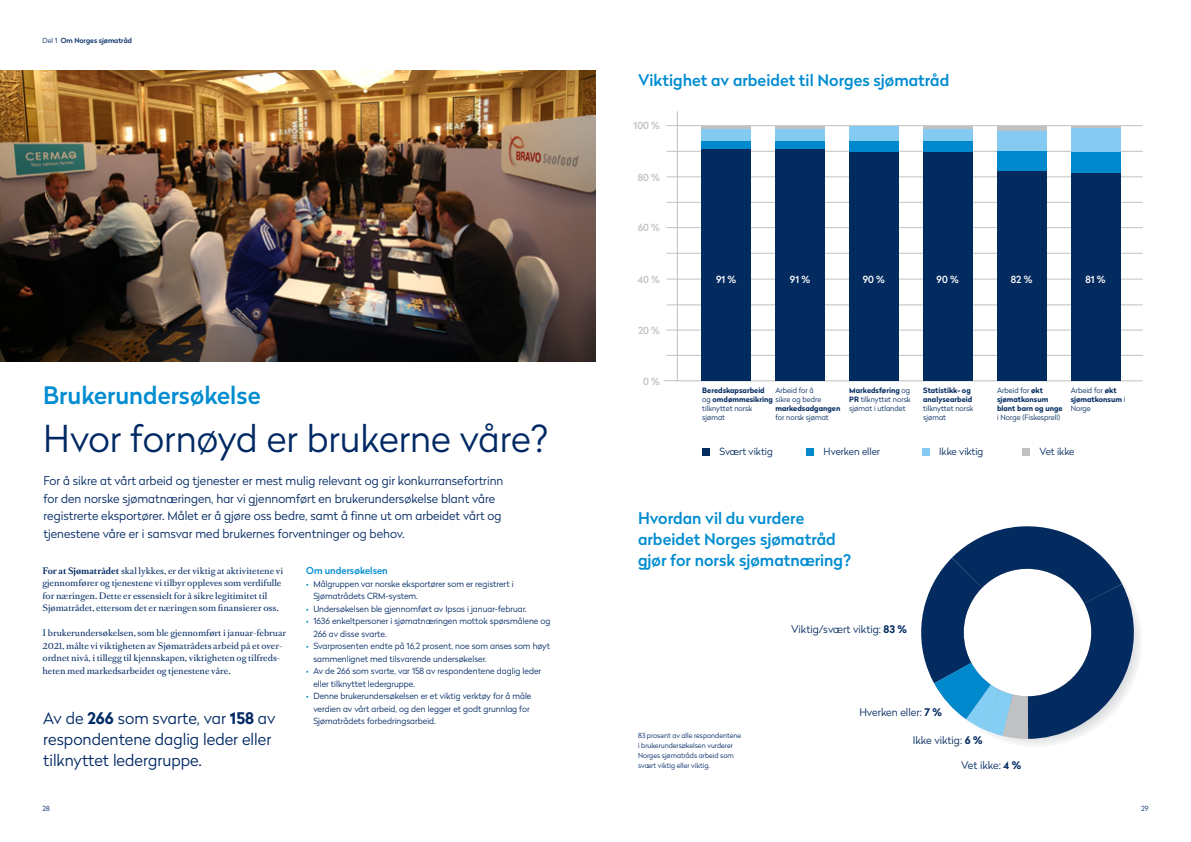
<style>
.page{position:relative;width:1191px;height:842px;background:#fff}
.page>*{position:absolute;margin:0;border:0;box-sizing:border-box;transform-origin:0 0}
.Heading_stor__light{font:300 37px "Radikal";color:#002964}
.Startheading{font:500 24px "Radikal";color:#008cd0}
.Stor_mellomtittel{font:500 16px/21px "Radikal";color:#008cd0}
.Stor_mellomtittel-2{font:300 16px/21px "Radikal";color:#002964}
.Ingress{font:300 12px/17.5px "Radikal";color:#002964}
.t1{font:300 10.5px "Radikal";color:#042b60}
.t2{font:300 9.8px "Radikal";color:#042b60}
.t3{font:500 9.8px "Radikal";color:#c0c1c2}
.t4{font:500 9.8px "Radikal";color:#fff}
.Mellomtittel{font:500 9.5px "Radikal";color:#008cd0}
.t5{font:300 8.5px/12.5px "Radikal";color:#002964}
.Brøddtekst{font:8.5px/12.5px "Romain Text";color:#002964}
.t6{font:300 7.4px/8.8px "Radikal";color:#042b60}
.t7{font:700 7.4px/8.8px "Radikal";color:#042b60}
.Bildetekst{font:300 7px/10px "Radikal";color:#002964}
.t8{font:500 7px "Radikal";color:#002964}
.s1{font-weight:300}
.s2{font-weight:700}
.s3{color:#008cd0}
</style>
<div class="page">
<img style="left:0;top:71px;width:595px;height:290px">
<svg style="left:677px;top:111px;width:465px;height:270px"></svg>
<hr style="left:666px;top:125px;width:476px;height:1px;background:#c0c1c2">
<hr style="left:666px;top:151px;width:476px;height:1px;background:#c0c1c2">
<hr style="left:666px;top:202px;width:476px;height:1px;background:#c0c1c2">
<hr style="left:666px;top:253px;width:476px;height:1px;background:#c0c1c2">
<hr style="left:666px;top:305px;width:476px;height:1px;background:#c0c1c2">
<hr style="left:666px;top:355px;width:476px;height:1px;background:#c0c1c2">
<svg style="left:663px;top:380px;width:14px;height:1px"></svg>
<hr style="left:666px;top:330px;width:476px;height:1px;background:#c0c1c2">
<hr style="left:666px;top:279px;width:476px;height:1px;background:#c0c1c2">
<hr style="left:666px;top:227px;width:476px;height:1px;background:#c0c1c2">
<hr style="left:666px;top:176px;width:476px;height:1px;background:#c0c1c2">
<div style="left:702px;top:448px;width:8px;height:8px;background:#042b60"></div>
<div style="left:806px;top:448px;width:8px;height:8px;background:#08c"></div>
<div style="left:922px;top:448px;width:8px;height:8px;background:#85caf1"></div>
<div style="left:1022px;top:448px;width:8px;height:8px;background:#c0c1c2"></div>
<div style="left:701px;top:149px;width:49px;height:231px;background:#042b60"></div>
<svg style="left:701px;top:126px;width:49px;height:4px"></svg>
<div style="left:701px;top:141px;width:49px;height:8px;background:#08c"></div>
<div style="left:701px;top:130px;width:49px;height:11px;background:#85caf1"></div>
<div style="left:775px;top:149px;width:49px;height:231px;background:#042b60"></div>
<svg style="left:775px;top:126px;width:49px;height:4px"></svg>
<div style="left:775px;top:141px;width:49px;height:8px;background:#08c"></div>
<div style="left:775px;top:130px;width:49px;height:11px;background:#85caf1"></div>
<div style="left:849px;top:151px;width:49px;height:229px;background:#042b60"></div>
<div style="left:849px;top:141px;width:49px;height:10px;background:#08c"></div>
<div style="left:849px;top:126px;width:49px;height:15px;background:#85caf1"></div>
<div style="left:923px;top:151px;width:49px;height:229px;background:#042b60"></div>
<svg style="left:923px;top:126px;width:49px;height:4px"></svg>
<div style="left:923px;top:141px;width:49px;height:10px;background:#08c"></div>
<div style="left:923px;top:130px;width:49px;height:11px;background:#85caf1"></div>
<div style="left:997px;top:171px;width:49px;height:209px;background:#042b60"></div>
<div style="left:997px;top:126px;width:49px;height:5px;background:#c0c1c2"></div>
<div style="left:997px;top:151px;width:49px;height:20px;background:#08c"></div>
<div style="left:1071px;top:151px;width:49px;height:22px;background:#08c"></div>
<div style="left:997px;top:131px;width:49px;height:20px;background:#85caf1"></div>
<div style="left:1071px;top:173px;width:49px;height:207px;background:#042b60"></div>
<hr style="left:1071px;top:126px;width:49px;height:2px;background:#c0c1c2">
<div style="left:1071px;top:128px;width:49px;height:23px;background:#85caf1"></div>
<svg style="left:921px;top:526px;width:219px;height:213px"></svg>
<p class="t8" style="left:43px;top:35px;width:91px"><span class="s1">Del 1</span> Om Norges sjømatråd</p>
<p class="Startheading" style="left:43px;top:378px;width:219px">Brukerundersøkelse</p>
<p class="Heading_stor__light" style="left:43px;top:412px;width:506px">Hvor fornøyd er brukerne våre?</p>
<p class="Ingress" style="left:43px;top:472px;width:461px">For å sikre at vårt arbeid og tjenester er mest mulig relevant og gir konkurransefortrinn for den norske sjømatnæringen, har vi gjennomført en brukerundersøkelse blant våre registrerte eksportører. Målet er å gjøre oss bedre, samt å finne ut om arbeidet vårt og tjenestene våre er i samsvar med brukernes forventninger og behov.</p>
<p class="Brøddtekst" style="left:43px;top:565px;width:242px"><span class="s2">For at Sjømatrådet</span> skal lykkes, er det viktig at aktivitetene vi gjennomfører og tjenestene vi tilbyr oppleves som verdifulle for næringen. Dette er essensielt for å sikre legitimitet til Sjømatrådet, ettersom det er næringen som finansierer oss.</p>
<p class="Brøddtekst" style="left:43px;top:627px;width:245px">I brukerundersøkelsen, som ble gjennomført i januar-februar 2021, målte vi viktigheten av Sjømatrådets arbeid på et over&shy;ordnet nivå, i tillegg til kjennskapen, viktigheten og tilfreds&shy;heten med markedsarbeidet og tjenestene våre.</p>
<p class="Mellomtittel" style="left:306px;top:564px;width:83px">Om undersøkelsen</p>
<p class="t5" style="left:313px;top:577px;width:202px;text-indent:-7px"><span class="s3">•</span> Målgruppen var norske eksportører som er registrert i<br>Sjømatrådets CRM-system.</p>
<p class="t5" style="left:306px;top:602px;width:222px"><span class="s3">•</span> Undersøkelsen ble gjennomført av Ipsos i januar-februar.</p>
<p class="t5" style="left:313px;top:615px;width:239px;text-indent:-7px"><span class="s3">•</span> 1636 enkeltpersoner i sjømatnæringen mottok spørsmålene og<br>266 av disse svarte.</p>
<p class="t5" style="left:313px;top:640px;width:238px;text-indent:-7px"><span class="s3">•</span> Svarprosenten endte på 16,2 prosent, noe som anses som høyt sammenlignet med tilsvarende undersøkelser.</p>
<p class="t5" style="left:313px;top:665px;width:229px;text-indent:-7px"><span class="s3">•</span> Av de 266 som svarte, var 158 av respondentene daglig leder eller tilknyttet ledergruppe.</p>
<p class="t5" style="left:313px;top:690px;width:220px;text-indent:-7px"><span class="s3">•</span> Denne brukerundersøkelsen er et viktig verktøy for å måle verdien av vårt arbeid, og den legger et godt grunnlag for<br>Sjømatrådets forbedringsarbeid.</p>
<p class="Stor_mellomtittel-2" style="left:43px;top:707px;width:234px">Av de <span class="s2">266</span> som svarte, var <span class="s2">158</span> av respondentene daglig leder eller tilknyttet ledergruppe.</p>
<p class="Stor_mellomtittel" style="left:638px;top:69px;width:313px">Viktighet av arbeidet til Norges sjømatråd</p>
<p class="t3" style="left:633px;top:119px;width:28px">100 %</p>
<p class="t3" style="left:637px;top:170px;width:24px">80 %</p>
<p class="t3" style="left:637px;top:221px;width:24px">60 %</p>
<p class="t3" style="left:637px;top:272px;width:24px">40 %</p>
<p class="t3" style="left:638px;top:323px;width:23px">20 %</p>
<p class="t3" style="left:643px;top:374px;width:18px">0 %</p>
<p class="t4" style="left:716px;top:272px;width:22px">91 %</p>
<p class="t4" style="left:790px;top:272px;width:22px">91 %</p>
<p class="t4" style="left:862px;top:272px;width:24px">90 %</p>
<p class="t4" style="left:936px;top:272px;width:24px">90 %</p>
<p class="t4" style="left:1011px;top:272px;width:23px">82 %</p>
<p class="t4" style="left:1085px;top:272px;width:22px">81 %</p>
<p class="t6" style="left:775px;top:386px;width:40px">Arbeid for å</p>
<p class="t7" style="left:775px;top:403px;width:66px">markedsadgangen <span class="s1">for norsk sjømat</span></p>
<p class="t6" style="left:702px;top:386px;width:121px"><span class="s2">Beredskapsarbeid<br></span>og <span class="s2">omdømmesikring</span> sikre og bedre tilknyttet norsk<br>sjømat</p>
<p class="t6" style="left:849px;top:386px;width:63px;text-align:justify"><span class="s2">Markedsføring</span> og <span class="s2">PR</span> tilknyttet norsk sjømat i utlandet</p>
<p class="t7" style="left:923px;top:385px;width:51px">Statistikk- og analysearbeid <span class="s1">tilknyttet norsk sjømat</span></p>
<p class="t7" style="left:997px;top:385px;width:67px"><span class="s1">Arbeid for</span> økt sjømatkonsum blant barn og unge <span class="s1">i Norge (Fiskesprell)</span></p>
<p class="t6" style="left:1070px;top:386px;width:56px">Arbeid for <span class="s2">økt sjømatkonsum</span> i<br>Norge</p>
<p class="t2" style="left:823px;top:445px;width:58px">Hverken eller</p>
<p class="t2" style="left:939px;top:445px;width:46px">Ikke viktig</p>
<p class="t2" style="left:1039px;top:445px;width:37px">Vet ikke</p>
<p class="t2" style="left:719px;top:445px;width:55px">Svært viktig</p>
<p class="Stor_mellomtittel" style="left:638px;top:506px;width:215px">Hvordan vil du vurdere arbeidet Norges sjømatråd gjør for norsk sjømatnæring?</p>
<p class="Bildetekst" style="left:638px;top:730px;width:105px">83 prosent av alle respondentene i brukerundersøkelsen vurderer<br>Norges sjømatråds arbeid som svært viktig eller viktig.</p>
<p class="t1" style="left:791px;top:621px;width:117px">Viktig/svært viktig: <span class="s2">83 %</span></p>
<p class="t1" style="left:859px;top:705px;width:84px">Hverken eller: <span class="s2">7 %</span></p>
<p class="t1" style="left:913px;top:733px;width:71px">Ikke viktig: <span class="s2">6 %</span></p>
<p class="t1" style="left:961px;top:757px;width:61px">Vet ikke: <span class="s2">4 %</span></p>
<p class="Bildetekst" style="left:43px;top:803px;width:9px">28</p>
<p class="Bildetekst" style="left:1141px;top:803px;width:9px">29</p>
</div>
